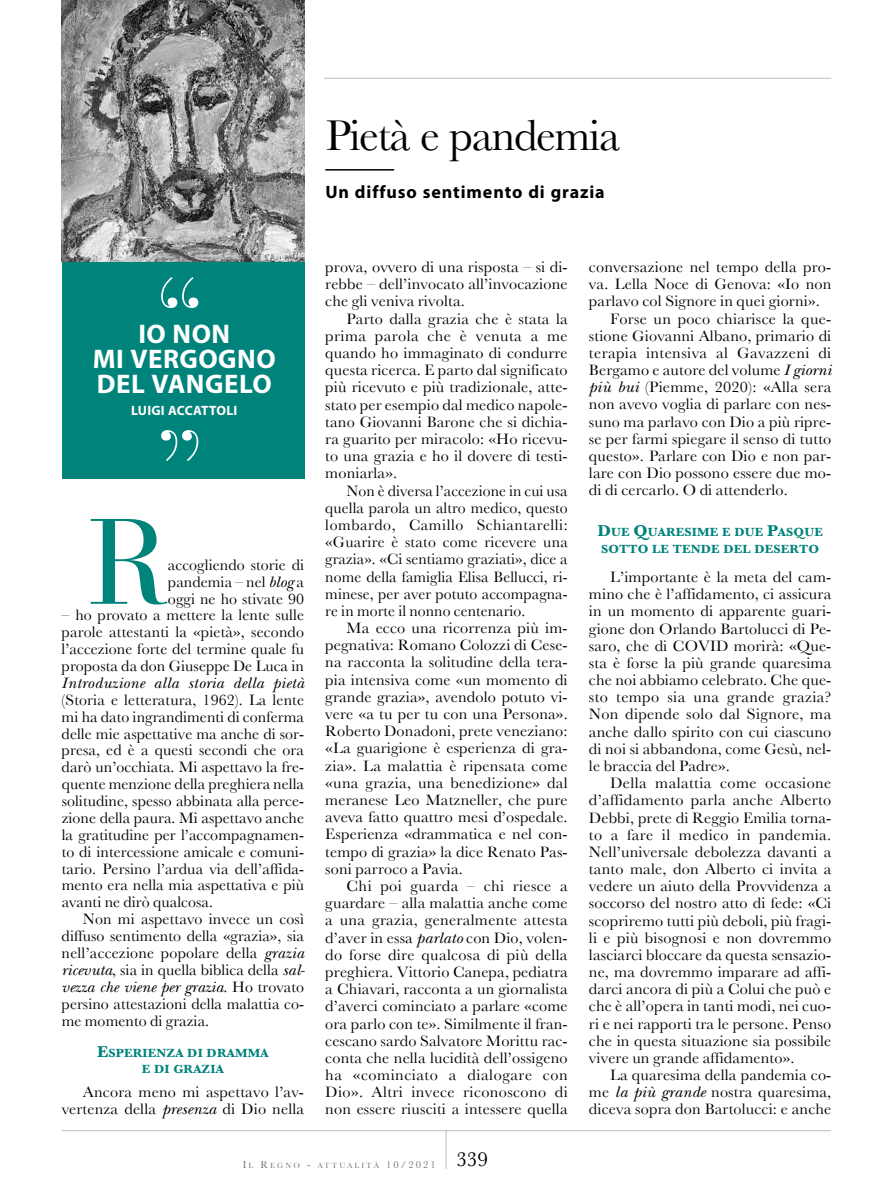
<style>
.page{position:relative;width:893px;height:1191px;background:#fff}
.page>*{position:absolute;margin:0;border:0;box-sizing:border-box;transform-origin:0 0}
.t1{font:120.3px "Bauer Bodoni Std";color:#00837b}
.t2{font:108px "Bauer Bodoni Std";color:#fff}
.t3{font:45px "Baskerville";letter-spacing:-.03em;color:#000}
.t4{font:700 27px/25px "Myriad Pro";letter-spacing:.02em;color:#fff;text-align:center}
.t5{font:700 18px "Myriad Pro";letter-spacing:.05em;color:#000}
.t6{font:15.75px/17.2px "Baskerville";letter-spacing:.01em;color:#000;text-align:justify}
.t7{font:italic 15.75px "New Baskerville Std";letter-spacing:.025em;color:#000}
.t8{font:italic 15.75px "New Baskerville Std";letter-spacing:.005em;color:#000}
.t9{font:700 13.5px "Myriad Pro";letter-spacing:.02em;color:#fff}
.t10{font:700 12.3px/16.5px "Baskerville";letter-spacing:.015em;color:#00837b;text-align:center}
.t11{font:7.8px "Baskerville";letter-spacing:.265em;color:#707172}
.s1{font-family:"New Baskerville Std";font-style:italic}
.s2{font-family:"Baskerville";font-style:normal}
.s3{font-size:16.5px}
.s4{font-size:10.5px}
</style>
<div class="page">
<div style="left:62px;top:250px;width:242px;height:229px;background:#00837b"></div>
<hr style="left:325px;top:169px;width:69px;height:1px;background:#000">
<hr style="left:324px;top:78px;width:507px;height:1px;background:#bbbdbe">
<img style="left:62px;top:0;width:242px;height:261px">
<hr style="left:62px;top:1130px;width:769px;height:1px;background:#bbbdbe">
<hr style="left:446px;top:1130px;width:1px;height:39px;background:#bbbdbe">
<h3 class="t3" style="left:325px;top:109px;width:296px">Pietà e pandemia</h3>
<p class="t5" style="left:325px;top:182px;width:281px">Un diffuso sentimento di grazia</p>
<h2 class="t2" style="left:153px;top:253px;width:55px">“</h2>
<h3 class="t4" style="left:93px;top:322px;width:185px">IO NON<br>MI VERGOGNO<br>DEL VANGELO</h3>
<p class="t9" style="left:131px;top:403px;width:108px">LUIGI ACCATTOLI</p>
<h2 class="t2" style="left:207px;top:485px;width:56px;rotate:-180deg">“</h2>
<h1 class="t1" style="left:88px;top:490px;width:82px">R</h1>
<p class="t6" style="left:168px;top:556px;width:138px;line-height:16.8px">accogliendo storie di pandemia – nel <span class="s1">blog</span> a oggi ne ho stivate 90</p>
<p class="t6" style="left:62px;top:606px;width:244px;line-height:16.8px">– ho provato a mettere la lente sulle parole attestanti la «pietà», secondo l’accezione forte del termine quale fu proposta da don Giuseppe De Luca in</p>
<p class="t7" style="left:62px;top:673px;width:244px">Introduzione alla storia della pietà</p>
<p class="t6" style="left:62px;top:691px;width:244px">(Storia e letteratura, 1962). La lente mi ha dato ingrandimenti di conferma delle mie aspettative ma anche di sor&shy;presa, ed è a questi secondi che ora darò un’occhiata. Mi aspettavo la fre&shy;quente menzione della preghiera nella solitudine, spesso abbinata alla perce&shy;zione della paura. Mi aspettavo anche la gratitudine per l’accompagnamen&shy;to di intercessione amicale e comuni&shy;tario. Persino l’ardua via dell’affida&shy;mento era nella mia aspettativa e più avanti ne dirò qualcosa.</p>
<p class="t6" style="left:62px;top:910px;width:245px;line-height:16.8px;text-indent:21px">Non mi aspettavo invece un così diffuso sentimento della «grazia», sia nell’accezione popolare della <span class="s1">grazia ricevuta</span>, sia in quella biblica della <span class="s1">sal-</span></p>
<p class="t8" style="left:62px;top:977px;width:244px">vezza che viene per grazia<span class="s2">. Ho trovato</span></p>
<p class="t6" style="left:62px;top:995px;width:244px;line-height:16.8px">persino attestazioni della malattia co&shy;me momento di grazia.</p>
<p class="t10" style="left:97px;top:1044px;width:173px"><span class="s3">E</span>SPERIENZA DI DRAMMA<br>E DI GRAZIA</p>
<p class="t6" style="left:62px;top:1083px;width:244px;line-height:16.8px;text-align:right">Ancora meno mi aspettavo l’av&shy;vertenza della <span class="s1">presenza</span> di Dio nella</p>
<p class="t6" style="left:325px;top:258px;width:244px">prova, ovvero di una risposta – si di&shy;rebbe – dell’invocato all’invocazione che gli veniva rivolta.</p>
<p class="t6" style="left:325px;top:310px;width:244px;text-indent:21px">Parto dalla grazia che è stata la prima parola che è venuta a me quando ho immaginato di condurre questa ricerca. E parto dal significato più ricevuto e più tradizionale, atte&shy;stato per esempio dal medico napole&shy;tano Giovanni Barone che si dichia&shy;ra guarito per miracolo: «Ho ricevu&shy;to una grazia e ho il dovere di testi&shy;moniarla».</p>
<p class="t6" style="left:325px;top:482px;width:244px;text-indent:21px">Non è diversa l’accezione in cui usa quella parola un altro medico, questo lombardo, Camillo Schiantarelli: «Guarire è stato come ricevere una grazia». «Ci sentiamo graziati», dice a nome della famiglia Elisa Bellucci, ri&shy;minese, per aver potuto accompagna&shy;re in morte il nonno centenario.</p>
<p class="t6" style="left:325px;top:619px;width:244px;text-indent:21px">Ma ecco una ricorrenza più im&shy;pegnativa: Romano Colozzi di Cese&shy;na racconta la solitudine della tera&shy;pia intensiva come «un momento di grande grazia», avendolo potuto vi&shy;vere «a tu per tu con una Persona».<br>Roberto Donadoni, prete veneziano: «La guarigione è esperienza di gra&shy;zia». La malattia è ripensata come «una grazia, una benedizione» dal meranese Leo Matzneller, che pure aveva fatto quattro mesi d’ospedale.<br>Esperienza «drammatica e nel con&shy;tempo di grazia» la dice Renato Pas&shy;soni parroco a Pavia.</p>
<p class="t6" style="left:325px;top:877px;width:244px;text-indent:21px">Chi poi guarda – chi riesce a guardare – alla malattia anche come a una grazia, generalmente attesta d’aver in essa <span class="s1">parlato</span> con Dio, volen&shy;do forse dire qualcosa di più della preghiera. Vittorio Canepa, pediatra a Chiavari, racconta a un giornalista d’averci cominciato a parlare «come ora parlo con te». Similmente il fran&shy;cescano sardo Salvatore Morittu rac&shy;conta che nella lucidità dell’ossigeno ha «cominciato a dialogare con Dio». Altri invece riconoscono di non essere riusciti a intessere quella</p>
<p class="t6" style="left:589px;top:258px;width:244px">conversazione nel tempo della pro-</p>
<p class="t6" style="left:589px;top:275px;width:244px">va. Lella Noce di Genova: «Io non</p>
<p class="t6" style="left:589px;top:292px;width:232px">parlavo col Signore in quei giorni».</p>
<p class="t6" style="left:610px;top:310px;width:223px">Forse un poco chiarisce la que-</p>
<p class="t6" style="left:589px;top:327px;width:244px">stione Giovanni Albano, primario di</p>
<p class="t6" style="left:589px;top:344px;width:244px">terapia intensiva al Gavazzeni di</p>
<p class="t6" style="left:589px;top:361px;width:244px">Bergamo e autore del volume <span class="s1">I giorni</span></p>
<p class="t6" style="left:589px;top:378px;width:244px"><span class="s1">più bui</span> (Piemme, 2020): «Alla sera</p>
<p class="t6" style="left:589px;top:395px;width:244px">non avevo voglia di parlare con nes-</p>
<p class="t6" style="left:589px;top:413px;width:244px">suno ma parlavo con Dio a più ripre-</p>
<p class="t6" style="left:589px;top:430px;width:244px">se per farmi spiegare il senso di tutto</p>
<p class="t6" style="left:589px;top:447px;width:244px">questo». Parlare con Dio e non par-</p>
<p class="t6" style="left:589px;top:464px;width:244px">lare con Dio possono essere due mo-</p>
<p class="t6" style="left:589px;top:481px;width:200px">di di cercarlo. O di attenderlo.</p>
<p class="t10" style="left:597px;top:524px;width:199px"><span class="s3">D</span>UE <span class="s3">Q</span>UARESIME E DUE <span class="s3">P</span>ASQU</p>
<p class="t10" style="left:601px;top:524px;width:223px;text-align:left;text-indent:213px">E<br>SOTTO LE TENDE DEL DESERTO</p>
<p class="t6" style="left:589px;top:568px;width:244px;text-indent:21px">L’importante è la meta del cam&shy;mino che è l’affidamento, ci assicura in un momento di apparente guari&shy;gione don Orlando Bartolucci di Pe&shy;saro, che di COVID morirà: «Que&shy;sta è forse la più grande quaresima che noi abbiamo celebrato. Che que&shy;sto tempo sia una grande grazia?<br>Non dipende solo dal Signore, ma anche dallo spirito con cui ciascuno di noi si abbandona, come Gesù, nel&shy;le braccia del Padre».</p>
<p class="t6" style="left:589px;top:774px;width:244px;text-indent:21px">Della malattia come occasione d’affidamento parla anche Alberto Debbi, prete di Reggio Emilia torna&shy;to a fare il medico in pandemia.<br>Nell’universale debolezza davanti a tanto male, don Alberto ci invita a vedere un aiuto della Provvidenza a soccorso del nostro atto di fede: «Ci scopriremo tutti più deboli, più fragi&shy;li e più bisognosi e non dovremmo lasciarci bloccare da questa sensazio&shy;ne, ma dovremmo imparare ad affi&shy;darci ancora di più a Colui che può e che è all’opera in tanti modi, nei cuo&shy;ri e nei rapporti tra le persone. Penso che in questa situazione sia possibile vivere un grande affidamento».</p>
<p class="t6" style="left:589px;top:1066px;width:244px;text-indent:21px">La quaresima della pandemia co&shy;me <span class="s1">la più grande</span> nostra quaresima, diceva sopra don Bartolucci: e anche</p>
<p class="t11" style="left:243px;top:1160px;width:247px"><span class="s4">I</span>L <span class="s4">R</span>EGNO <span class="s4">-</span> ATTUALITÀ <span class="s4">10/2021</span> <sup>339</sup></p>
</div>
